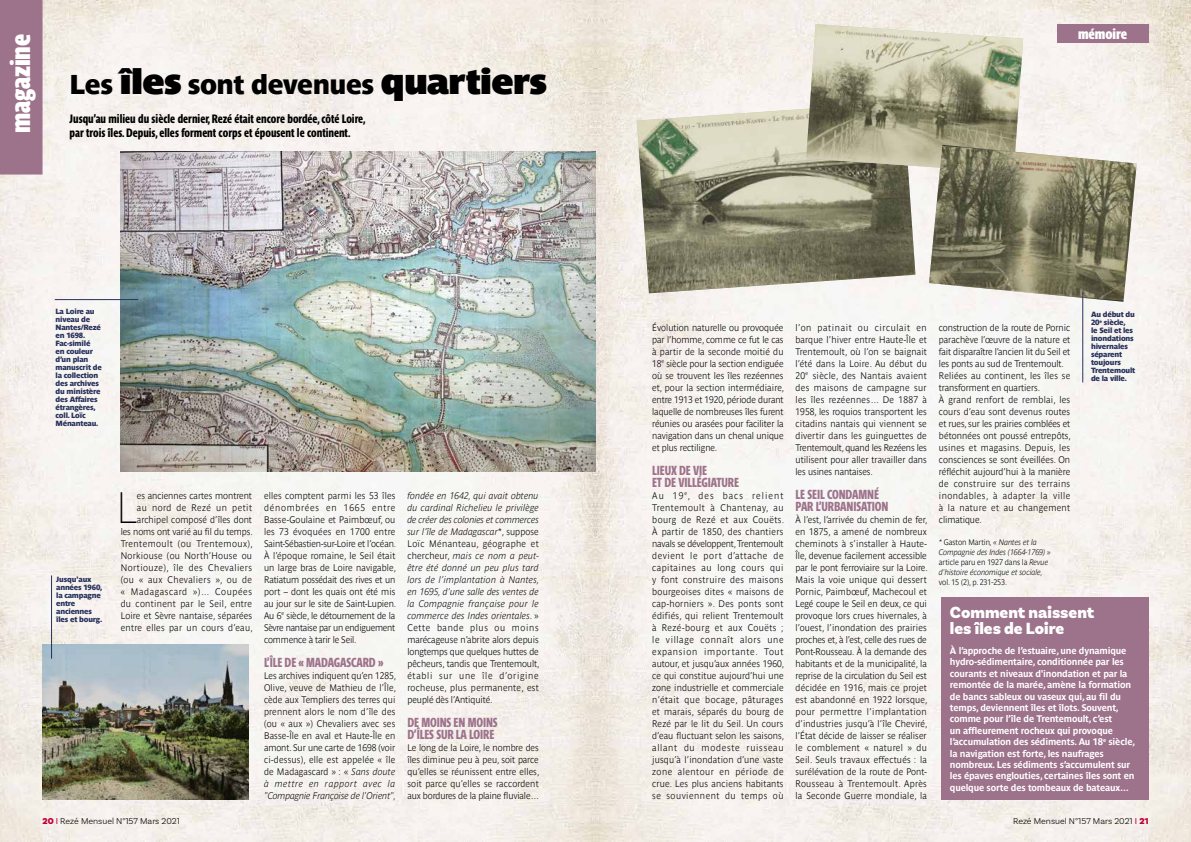
<style>
.page{position:relative;width:1191px;height:842px;background:#fff}
.page>*{position:absolute;margin:0;border:0;box-sizing:border-box;transform-origin:0 0}
.TXT_COURANT_LETTRINE{font:43.5px "Parisine Std Clair";color:#000;scale:.95 1}
.TITRE_PARISINE{font:27px "Parisine Std Sombre";letter-spacing:-.02em;color:#000}
.t1{font:27px "Parisine Std Comp Sombre";color:#fff}
.TITRE_BASIC{font:900 17px/16px "Basic Sans";color:#fff}
.t2{font:14.1px "Parisine Std Comp Sombre";color:#fff}
.INTERTITRE{font:700 13px/12px "Parisine Std Comp";letter-spacing:-.01em;color:#9d728b;scale:.95 1}
.CHAPEAU{font:700 12px/14.4px "Parisine Std Comp";color:#000}
.TXT_COURANT{font:700 9.5px/12px "Parisine Std Clair";color:#000;text-align:justify;scale:.95 1}
.TXT_COURANT-2{font:italic 700 9.5px/12px "Parisine Std Clair";letter-spacing:.01em;color:#000;text-align:justify;scale:.95 1}
.TXT_COURANT_ALIGNÉ{font:700 9.5px/11.4px "Parisine Std";letter-spacing:-.02em;color:#fff}
.TXT_COURANT_LETTRINE-2{font:700 9.5px/12px "Parisine Std Clair";letter-spacing:.03em;color:#000;text-align:right;scale:.95 1}
.t3{font:300 9px "Basic Sans";color:#000}
.TXT_COURANT-3{font:italic 700 8px/10px "Parisine Std Clair";letter-spacing:-.01em;color:#000;scale:.95 1}
.LEGENDES{font:7.5px/8px "Parisine Std Sombre";letter-spacing:-.025em;color:#2a325c}
.s1{font-weight:700;font-size:35px}
.s2{font-style:normal}
.s3{font-style:italic}
.s4{font-weight:900;color:#bf0038}
.s5{font-weight:400;color:#bf0038}
</style>
<div class="page">
<img style="left:0;top:0;width:1191px;height:842px">
<div style="left:0;top:0;width:43px;height:175px;background:#9d728b"></div>
<div style="left:1056px;top:24px;width:92px;height:19px;background:#9d728b"></div>
<img style="left:121px;top:152px;width:474px;height:319px">
<img style="left:637px;top:102px;width:169px;height:191px">
<svg style="left:806px;top:24px;width:330px;height:278px"></svg>
<img style="left:929px;top:145px;width:207px;height:157px">
<img style="left:43px;top:645px;width:206px;height:155px">
<hr style="left:55px;top:299px;width:83px;height:1px;background:#2a325c">
<hr style="left:51px;top:575px;width:1px;height:84px;background:#2a325c">
<hr style="left:1082px;top:292px;width:1px;height:90px;background:#2a325c">
<div style="left:941px;top:597px;width:207px;height:202px;background:#9d728b"></div>
<p class="t1" style="left:4px;top:133px;width:101px;rotate:-90deg">magazine</p>
<p class="TITRE_PARISINE" style="left:70px;top:68px;width:478px">Les <span class="s1">îles</span> sont devenues <span class="s1">quartiers</span></p>
<p class="CHAPEAU" style="left:70px;top:111px;width:297px">Jusqu’au milieu du siècle dernier, Rezé était encore bordée, côté Loire, par trois îles. Depuis, elles forment corps et épousent le continent.</p>
<p class="t2" style="left:1078px;top:25px;width:51px">mémoire</p>
<p class="LEGENDES" style="left:56px;top:307px;width:48px">La Loire au niveau de<br>Nantes/Rezé en 1698.<br>Fac-similé<br>en couleur d’un plan manuscrit de la collection des archives du ministère des Affaires étrangères, coll. Loïc<br>Ménanteau.</p>
<p class="LEGENDES" style="left:1091px;top:311px;width:46px">Au début du<br>20<sup>e</sup> siècle,<br>le Seil et les inondations hivernales séparent toujours<br>Trentemoult de la ville.</p>
<p class="TXT_COURANT" style="left:652px;top:321px;width:141px">Évolution naturelle ou provoquée par l’homme, comme ce fut le cas à partir de la seconde moitié du 18<sup>e</sup> siècle pour la section endiguée où se trouvent les îles rezéennes et, pour la section intermédiaire, entre 1913 et 1920, période durant laquelle de nombreuses îles furent réunies ou arasées pour faciliter la navigation dans un chenal unique et plus rectiligne.</p>
<p class="INTERTITRE" style="left:652px;top:464px;width:93px">LIEUX DE VIE<br>ET DE VILLÉGIATURE</p>
<p class="TXT_COURANT" style="left:652px;top:489px;width:141px">Au 19<sup>e</sup>, des bacs relient Trentemoult à Chantenay, au bourg de Rezé et aux Couëts.<br>À partir de 1850, des chantiers navals se développent, Trentemoult devient le port d’attache de capitaines au long cours qui y font construire des maisons bourgeoises dites « maisons de cap-horniers ». Des ponts sont édifiés, qui relient Trentemoult à Rezé-bourg et aux Couëts ; le village connaît alors une expansion importante. Tout autour, et jusqu’aux années 1960, ce qui constitue aujourd’hui une zone industrielle et commerciale n’était que bocage, pâturages et marais, séparés du bourg de Rezé par le lit du Seil. Un cours d’eau fluctuant selon les saisons, allant du modeste ruisseau jusqu’à l’inondation d’une vaste zone alentour en période de crue. Les plus anciens habitants se souviennent du temps où</p>
<p class="TXT_COURANT" style="left:795px;top:321px;width:140px">l’on patinait ou circulait en barque l’hiver entre Haute-Île et Trentemoult, où l’on se baignait l’été dans la Loire. Au début du 20<sup>e</sup> siècle, des Nantais avaient des maisons de campagne sur les îles rezéennes… De 1887 à 1958, les roquios transportent les citadins nantais qui viennent se divertir dans les guinguettes de Trentemoult, quand les Rezéens les utilisent pour aller travailler dans les usines nantaises.</p>
<p class="INTERTITRE" style="left:795px;top:488px;width:99px">LE SEIL CONDAMNÉ<br>PAR L’URBANISATION</p>
<p class="TXT_COURANT" style="left:795px;top:513px;width:141px">À l’est, l’arrivée du chemin de fer, en 1875, a amené de nombreux cheminots à s’installer à Haute-Île, devenue facilement accessible par le pont ferroviaire sur la Loire.<br>Mais la voie unique qui dessert Pornic, Paimbœuf, Machecoul et Legé coupe le Seil en deux, ce qui provoque lors crues hivernales, à l’ouest, l’inondation des prairies proches et, à l’est, celle des rues de Pont-Rousseau. À la demande des habitants et de la municipalité, la reprise de la circulation du Seil est décidée en 1916, mais ce projet est abandonné en 1922 lorsque, pour permettre l’implantation d’industries jusqu’à l’île Cheviré, l’État décide de laisser se réaliser le comblement « naturel » du Seil. Seuls travaux effectués : la surélévation de la route de Pont-Rousseau à Trentemoult. Après la Seconde Guerre mondiale, la</p>
<p class="TXT_COURANT" style="left:939px;top:321px;width:140px">construction de la route de Pornic parachève l’œuvre de la nature et fait disparaître l’ancien lit du Seil et les ponts au sud de Trentemoult.</p>
<p class="TXT_COURANT" style="left:939px;top:369px;width:140px">Reliées au continent, les îles se transforment en quartiers.</p>
<p class="TXT_COURANT" style="left:939px;top:393px;width:140px">À grand renfort de remblai, les cours d’eau sont devenus routes et rues, sur les prairies comblées et bétonnées ont poussé entrepôts, usines et magasins. Depuis, les consciences se sont éveillées. On réfléchit aujourd’hui à la manière de construire sur des terrains inondables, à adapter la ville à la nature et au changement climatique.</p>
<p class="TXT_COURANT-3" style="left:939px;top:537px;width:119px">* <span class="s2">Gaston Martin</span>, « Nantes et la<br>Compagnie des Indes (1664-1769) » <span class="s2">article paru en 1927 dans la</span> Revue d'histoire économique et sociale, <span class="s2">vol. 15 (2), p. 231-253.</span></p>
<p class="TXT_COURANT-2" style="left:407px;top:489px;width:141px">fondée en 1642, qui avait obtenu du cardinal Richelieu le privilège de créer des colonies et commerces sur l’île de Madagascar<span class="s2">*, suppose Loïc Ménanteau, géographe et chercheur,</span> mais ce nom a peut&shy;être été donné un peu plus tard lors de l’implantation à Nantes, en 1695, d’une salle des ventes de la Compagnie française pour le commerce des Indes orientales<span class="s2">. » Cette bande plus ou moins marécageuse n’abrite alors depuis longtemps que quelques huttes de pêcheurs, tandis que Trentemoult, établi sur une île d’origine rocheuse, plus permanente, est peuplé dès l’Antiquité.</span></p>
<p class="INTERTITRE" style="left:407px;top:716px;width:97px">DE MOINS EN MOINS<br>D’ÎLES SUR LA LOIRE</p>
<p class="TXT_COURANT" style="left:407px;top:741px;width:140px">Le long de la Loire, le nombre des îles diminue peu à peu, soit parce qu’elles se réunissent entre elles, soit parce qu’elles se raccordent aux bordures de la plaine fluviale…</p>
<p class="TXT_COURANT_LETTRINE-2" style="left:121px;top:489px;width:141px">es anciennes cartes montrent<br>au nord de Rezé un petit archipel composé d’îles dont<br>les noms ont varié au fil du temps.<br>Trentemoult (ou Trentemoux),<br>Norkiouse (ou North’House ou<br>Nortiouze), île des Chevaliers (ou « aux Chevaliers », ou de « Madagascard »)… Coupées du continent par le Seil, entre<br>Loire et Sèvre nantaise, séparées entre elles par un cours d’eau,</p>
<p class="TXT_COURANT_LETTRINE-2" style="left:264px;top:489px;width:140px;text-align:justify">elles comptent parmi les 53 îles dénombrées en 1665 entre Basse-Goulaine et Paimbœuf, ou les 73 évoquées en 1700 entre Saint-Sébastien-sur-Loire et l’océan.</p>
<p class="TXT_COURANT_LETTRINE" style="left:117px;top:482px;width:23px">L</p>
<p class="TXT_COURANT" style="left:264px;top:549px;width:141px">À l’époque romaine, le Seil était un large bras de Loire navigable, Ratiatum possédait des rives et un port – dont les quais ont été mis au jour sur le site de Saint-Lupien.<br>Au 6<sup>e</sup> siècle, le détournement de la Sèvre nantaise par un endiguement commence à tarir le Seil.</p>
<p class="INTERTITRE" style="left:264px;top:656px;width:127px">L’ÎLE DE « MADAGASCARD »</p>
<p class="TXT_COURANT" style="left:264px;top:669px;width:141px">Les archives indiquent qu’en 1285, Olive, veuve de Mathieu de l’Île, cède aux Templiers des terres qui prennent alors le nom d’île des (ou « aux ») Chevaliers avec ses Basse-Île en aval et Haute-Île en amont. Sur une carte de 1698 (voir ci-dessus), elle est appelée « île de Madagascard » : « <span class="s3">Sans doute à mettre en rapport avec la "Compagnie Françoise de l'Orient",</span></p>
<p class="LEGENDES" style="left:56px;top:576px;width:48px">Jusqu'aux années 1960, la campagne entre anciennes îles et bourg.</p>
<p class="TITRE_BASIC" style="left:950px;top:605px;width:146px">Comment naissent les îles de Loire</p>
<p class="TXT_COURANT_ALIGNÉ" style="left:950px;top:645px;width:187px">À l’approche de l’estuaire, une dynamique hydro-sédimentaire, conditionnée par les courants et niveaux d'inondation et par la remontée de la marée, amène la formation de bancs sableux ou vaseux qui, au fil du temps, deviennent îles et îlots. Souvent, comme pour l’île de Trentemoult, c’est<br>un affleurement rocheux qui provoque l’accumulation des sédiments. Au 18<sup>e</sup> siècle, la navigation est forte, les naufrages nombreux. Les sédiments s’accumulent sur les épaves englouties, certaines îles sont en quelque sorte des tombeaux de bateaux…</p>
<p class="t3" style="left:43px;top:816px;width:139px"><span class="s4">20</span> <span class="s5">I</span> Rezé Mensuel N°157 Mars 2021</p>
<p class="t3" style="left:1013px;top:816px;width:137px">Rezé Mensuel N°157 Mars 2021 <span class="s5">I</span> <span class="s4">21</span></p>
</div>
